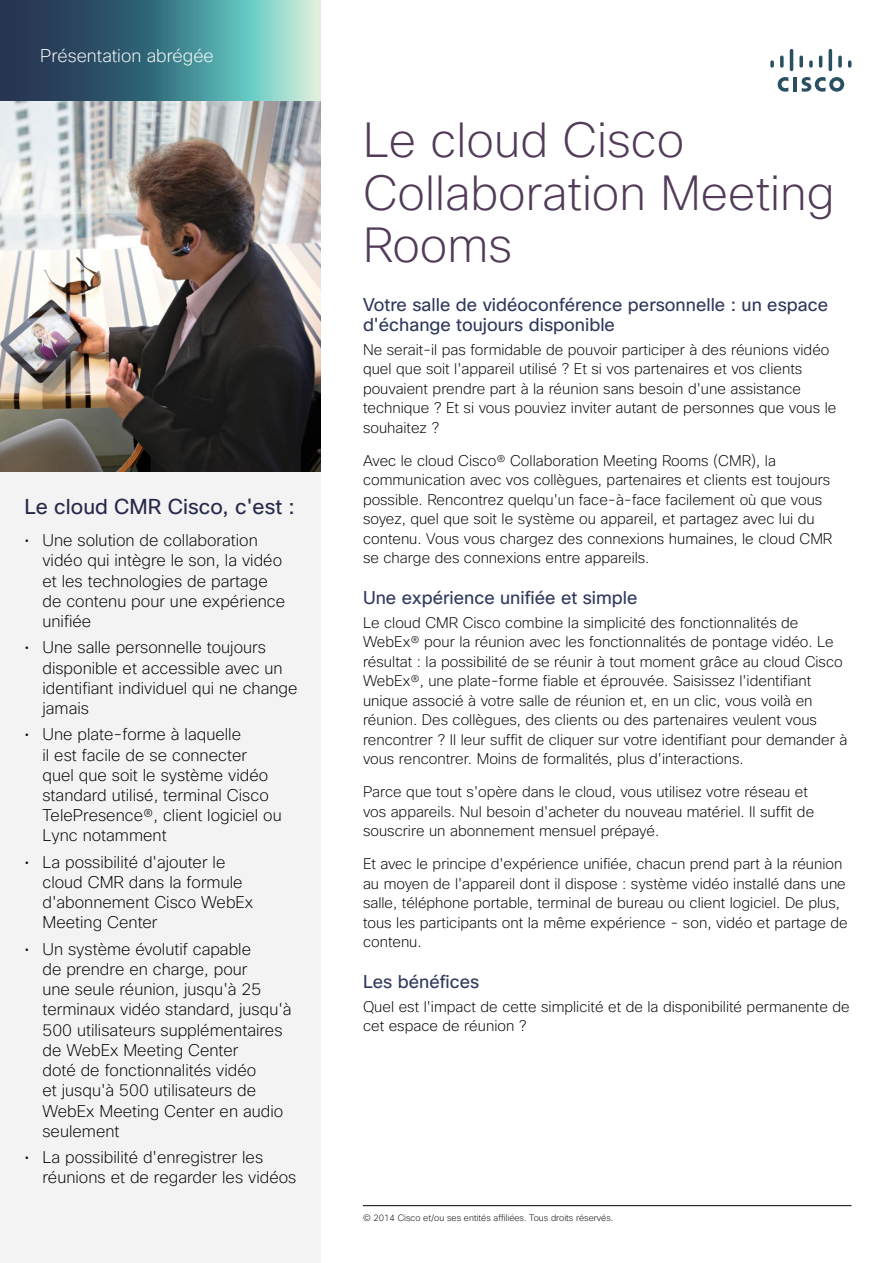
<style>
.page{position:relative;width:893px;height:1263px;background:#fff}
.page>*{position:absolute;margin:0;border:0;box-sizing:border-box;transform-origin:0 0}
.t1{font:200 48px/52.5px "Cisco Sans";color:#523b58}
.t2{font:21px "Cisco Sans";color:#26294a}
.t3{font:18px/19.5px "Cisco Sans";color:#30395d}
.t4{font:200 18px "Cisco Sans";color:#fff}
.t5{font:200 16.5px/20.2px "Cisco Sans";color:#000}
.t6{font:200 15px/19.5px "Cisco Sans";color:#000}
.t7{font:200 9px "Cisco Sans";color:#000}
</style>
<div class="page">
<div style="left:0;top:101px;width:320px;height:1162px;background:#f3f3f3"></div>
<svg style="left:0;top:0;width:320px;height:101px;background:#4d808b"></svg>
<hr style="left:793px;top:77px;width:4px;height:14px;background:#294f61">
<svg style="left:778px;top:77px;width:10px;height:15px"></svg>
<svg style="left:802px;top:77px;width:42px;height:15px"></svg>
<svg style="left:770px;top:60px;width:4px;height:8px"></svg>
<svg style="left:780px;top:56px;width:4px;height:12px"></svg>
<hr style="left:790px;top:49px;width:3px;height:22px;background:#294f61;border-radius:2px">
<svg style="left:799px;top:56px;width:4px;height:12px"></svg>
<svg style="left:809px;top:60px;width:4px;height:8px"></svg>
<svg style="left:819px;top:56px;width:3px;height:12px"></svg>
<hr style="left:829px;top:49px;width:3px;height:22px;background:#294f61;border-radius:2px">
<svg style="left:838px;top:56px;width:4px;height:12px"></svg>
<svg style="left:848px;top:60px;width:3px;height:8px"></svg>
<img style="left:0;top:101px;width:320px;height:371px">
<hr style="left:363px;top:1205px;width:488px;height:1px;background:#000">
<p class="t4" style="left:40px;top:45px;width:175px">Présentation abrégée</p>
<h2 class="t2" style="left:24px;top:493px;width:272px">Le cloud CMR Cisco, c'est :</h2>
<p class="t5" style="left:42px;top:530px;width:244px;text-indent:-18px">• Une solution de collaboration vidéo qui intègre le son, la vidéo et les technologies de partage de contenu pour une expérience unifiée</p>
<p class="t5" style="left:42px;top:637px;width:257px;text-indent:-18px">• Une salle personnelle toujours disponible et accessible avec un identifiant individuel qui ne change jamais</p>
<p class="t5" style="left:42px;top:724px;width:241px;text-indent:-18px">• Une plate-forme à laquelle<br>il est facile de se connecter quel que soit le système vidéo standard utilisé, terminal Cisco<br>TelePresence®, client logiciel ou<br>Lync notamment</p>
<p class="t5" style="left:42px;top:852px;width:212px;text-indent:-18px">• La possibilité d'ajouter le cloud CMR dans la formule d'abonnement Cisco WebEx<br>Meeting Center</p>
<p class="t5" style="left:42px;top:939px;width:251px;text-indent:-18px">• Un système évolutif capable<br>de prendre en charge, pour<br>une seule réunion, jusqu'à 25 terminaux vidéo standard, jusqu'à<br>500 utilisateurs supplémentaires de WebEx Meeting Center<br>doté de fonctionnalités vidéo<br>et jusqu'à 500 utilisateurs de<br>WebEx Meeting Center en audio seulement</p>
<p class="t5" style="left:42px;top:1147px;width:255px;text-indent:-18px">• La possibilité d'enregistrer les réunions et de regarder les vidéos</p>
<h1 class="t1" style="left:363px;top:114px;width:473px">Le cloud Cisco<br>Collaboration Meeting<br>Rooms</h1>
<p class="t3" style="left:363px;top:295px;width:467px">Votre salle de vidéoconférence personnelle : un espace d'échange toujours disponible</p>
<p class="t6" style="left:363px;top:339px;width:475px">Ne serait-il pas formidable de pouvoir participer à des réunions vidéo quel que soit l'appareil utilisé ? Et si vos partenaires et vos clients pouvaient prendre part à la réunion sans besoin d'une assistance technique ? Et si vous pouviez inviter autant de personnes que vous le souhaitez ?</p>
<p class="t6" style="left:363px;top:450px;width:471px">Avec le cloud Cisco® Collaboration Meeting Rooms (CMR), la communication avec vos collègues, partenaires et clients est toujours possible. Rencontrez quelqu'un face-à-face facilement où que vous soyez, quel que soit le système ou appareil, et partagez avec lui du contenu. Vous vous chargez des connexions humaines, le cloud CMR se charge des connexions entre appareils.</p>
<p class="t3" style="left:363px;top:587px;width:276px">Une expérience unifiée et simple</p>
<p class="t6" style="left:363px;top:612px;width:486px">Le cloud CMR Cisco combine la simplicité des fonctionnalités de WebEx® pour la réunion avec les fonctionnalités de pontage vidéo. Le résultat : la possibilité de se réunir à tout moment grâce au cloud Cisco WebEx®, une plate-forme fiable et éprouvée. Saisissez l'identifiant unique associé à votre salle de réunion et, en un clic, vous voilà en réunion. Des collègues, des clients ou des partenaires veulent vous rencontrer ? Il leur suffit de cliquer sur votre identifiant pour demander à vous rencontrer. Moins de formalités, plus d'interactions.</p>
<p class="t6" style="left:363px;top:782px;width:453px">Parce que tout s'opère dans le cloud, vous utilisez votre réseau et vos appareils. Nul besoin d'acheter du nouveau matériel. Il suffit de souscrire un abonnement mensuel prépayé.</p>
<p class="t6" style="left:363px;top:854px;width:486px">Et avec le principe d'expérience unifiée, chacun prend part à la réunion au moyen de l'appareil dont il dispose : système vidéo installé dans une salle, téléphone portable, terminal de bureau ou client logiciel. De plus, tous les participants ont la même expérience - son, vidéo et partage de contenu.</p>
<p class="t3" style="left:363px;top:971px;width:118px">Les bénéfices</p>
<p class="t6" style="left:363px;top:996px;width:488px">Quel est l'impact de cette simplicité et de la disponibilité permanente de cet espace de réunion ?</p>
<p class="t7" style="left:363px;top:1212px;width:252px">© 2014 Cisco et/ou ses entités affiliées. Tous droits réservés.</p>
</div>
